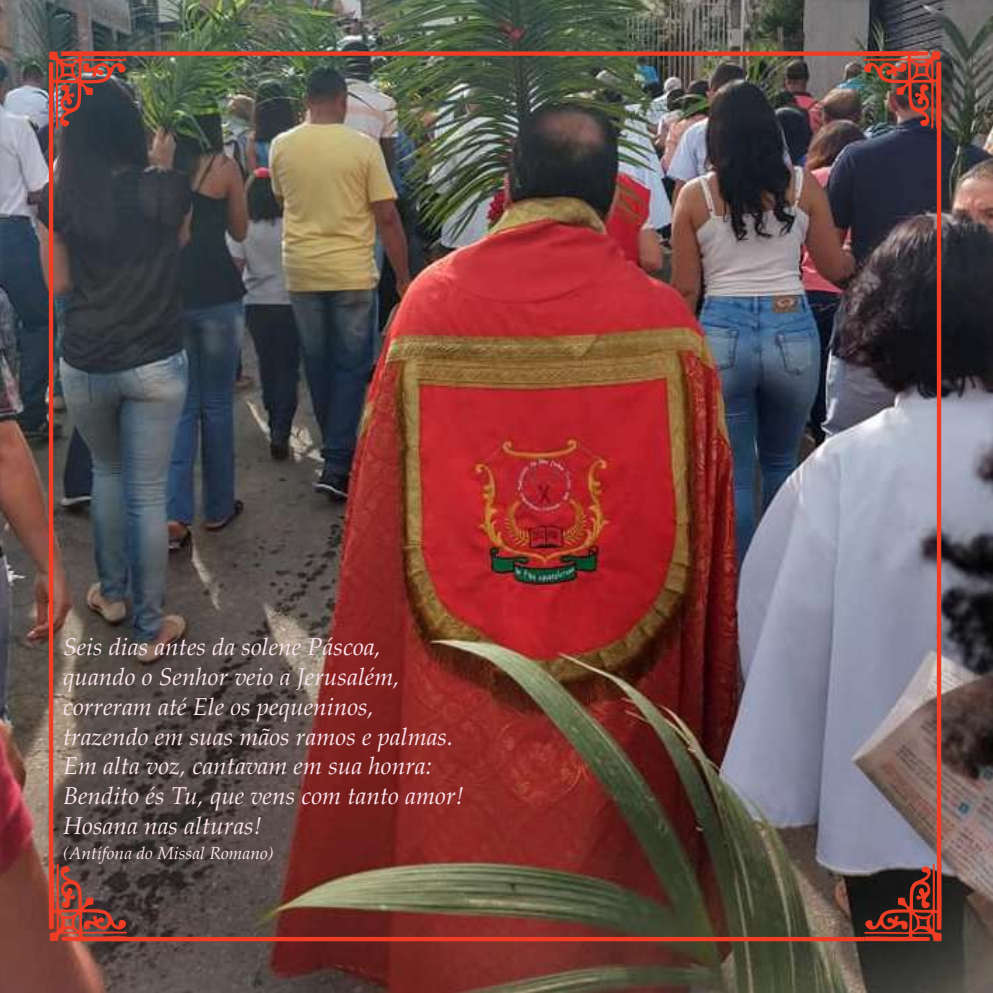
<style>
.page{position:relative;width:993px;height:993px;background:#fff}
.page>*{position:absolute;margin:0;border:0;box-sizing:border-box;transform-origin:0 0}
.t1{font:140px "Corn Pop Three";color:#ef3c25}
.t2{font:italic 24.5px/29.9px "Palatino Linotype";color:#fae4ed}
.t3{font:italic 17.5px "Palatino Linotype";color:#fae4ed}
</style>
<div class="page">
<img style="left:0;top:0;width:992px;height:992px">
<div style="left:61px;top:51px;width:857px;height:5px;background:#ef3c25"></div>
<svg style="left:127px;top:936px;width:737px;height:4px;background:#cd3a27"></svg>
<svg style="left:936px;top:129px;width:4px;height:800px;background:#d04332"></svg>
<hr style="left:49px;top:62px;width:4px;height:866px;background:#ef3c25">
<img style="left:862px;top:51px;width:78px;height:78px">
<svg style="left:49px;top:863px;width:78px;height:78px;background:#62443f"></svg>
<h1 class="t1" style="left:43px;top:-1px;width:86px">g</h1>
<p class="t2" style="left:63px;top:631px;width:402px">Seis dias antes da solene Páscoa,<br>quando o Senhor veio a Jerusalém, correram até Ele os pequeninos, trazendo em suas mãos ramos e palmas.<br>Em alta voz, cantavam em sua honra:<br>Bendito és Tu, que vens com tanto amor!<br>Hosana nas alturas!</p>
<p class="t3" style="left:63px;top:842px;width:212px">(Antífona do Missal Romano)</p>
<h1 class="t1" style="left:947px;top:993px;width:86px;rotate:-180deg">g</h1>
</div>
